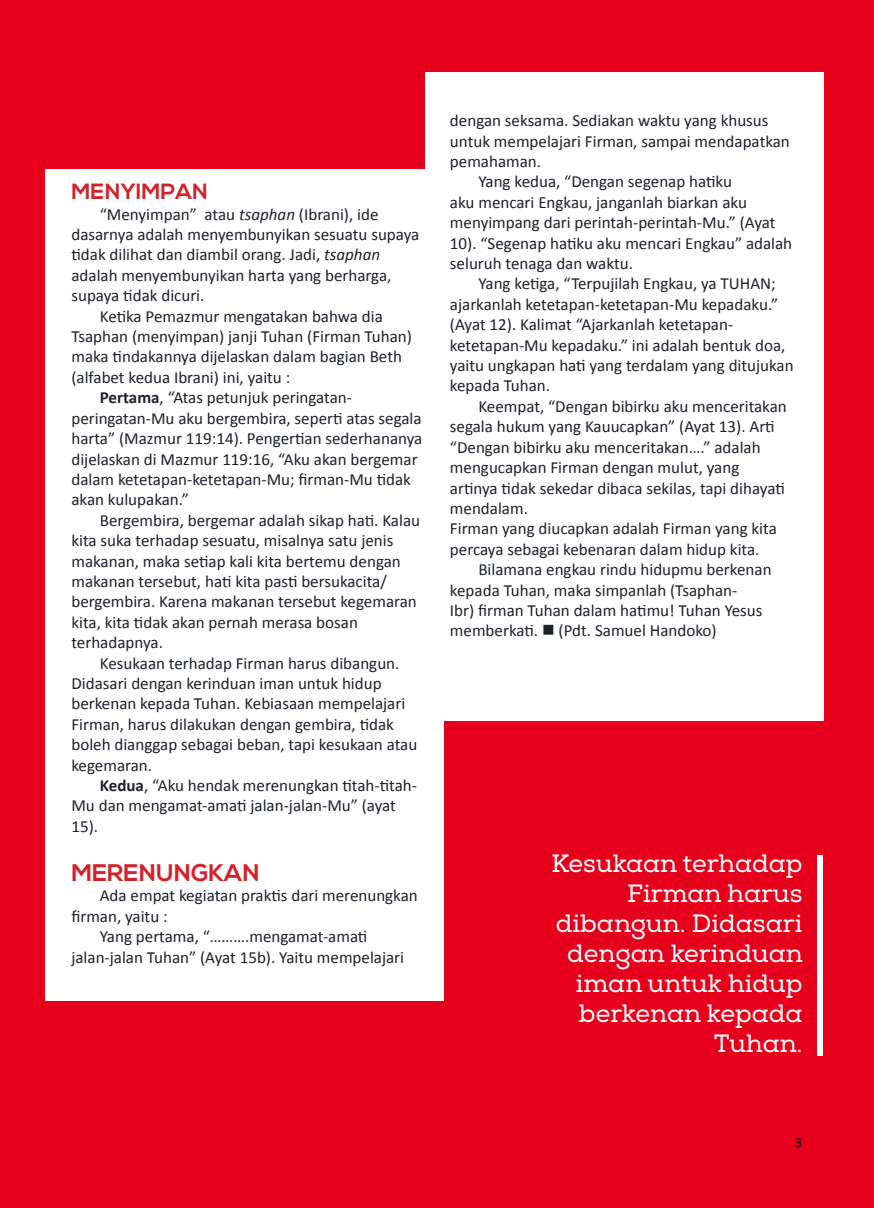
<style>
.page{position:relative;width:874px;height:1208px;background:#fff}
.page>*{position:absolute;margin:0;border:0;box-sizing:border-box;transform-origin:0 0}
.t1{font:25px/30px "Nexa Slab Regular FREE";color:#fff;text-align:right}
.t2{font:700 24px "Nexa";color:#d2232a}
.t3{font:700 22px "Nexa";color:#d2232a}
.t4{font:17px "Calibri";color:#1d2129}
.t5{font:14px "Calibri";color:#000}
.s1{font-style:italic}
.s2{font-weight:700}
</style>
<div class="page">
<div style="left:0;top:0;width:873px;height:1208px;background:#e6001c"></div>
<div style="left:425px;top:72px;width:397px;height:648px;background:#fff"></div>
<div style="left:45px;top:169px;width:398px;height:832px;background:#fff"></div>
<div style="left:817px;top:855px;width:5px;height:201px;background:#fff"></div>
<p class="t3" style="left:71px;top:179px;width:121px">MENYIMPAN</p>
<p class="t4" style="left:100px;top:203px;width:280px">“Menyimpan” atau <span class="s1">tsaphan</span> (Ibrani), ide</p>
<p class="t4" style="left:71px;top:224px;width:349px">dasarnya adalah menyembunyikan sesuatu supaya</p>
<p class="t4" style="left:71px;top:244px;width:310px">tidak dilihat dan diambil orang. Jadi, <span class="s1">tsaphan</span></p>
<p class="t4" style="left:71px;top:264px;width:321px">adalah menyembunyikan harta yang berharga,</p>
<p class="t4" style="left:71px;top:285px;width:134px">supaya tidak dicuri.</p>
<p class="t4" style="left:100px;top:305px;width:284px">Ketika Pemazmur mengatakan bahwa dia</p>
<p class="t4" style="left:71px;top:326px;width:342px">Tsaphan (menyimpan) janji Tuhan (Firman Tuhan)</p>
<p class="t4" style="left:71px;top:346px;width:332px">maka tindakannya dijelaskan dalam bagian Beth</p>
<p class="t4" style="left:71px;top:366px;width:220px">(alfabet kedua Ibrani) ini, yaitu :</p>
<p class="t4" style="left:100px;top:387px;width:254px"><span class="s2">Pertama</span>, “Atas petunjuk peringatan-</p>
<p class="t4" style="left:71px;top:407px;width:351px">peringatan-Mu aku bergembira, seperti atas segala</p>
<p class="t4" style="left:71px;top:428px;width:352px">harta” (Mazmur 119:14). Pengertian sederhananya</p>
<p class="t4" style="left:71px;top:448px;width:347px">dijelaskan di Mazmur 119:16, “Aku akan bergemar</p>
<p class="t4" style="left:71px;top:468px;width:341px">dalam ketetapan-ketetapan-Mu; firman-Mu tidak</p>
<p class="t4" style="left:71px;top:489px;width:119px">akan kulupakan.”</p>
<p class="t4" style="left:100px;top:509px;width:321px">Bergembira, bergemar adalah sikap hati. Kalau</p>
<p class="t4" style="left:71px;top:530px;width:323px">kita suka terhadap sesuatu, misalnya satu jenis</p>
<p class="t4" style="left:71px;top:550px;width:330px">makanan, maka setiap kali kita bertemu dengan</p>
<p class="t4" style="left:71px;top:570px;width:317px">makanan tersebut, hati kita pasti bersukacita/</p>
<p class="t4" style="left:71px;top:591px;width:347px">bergembira. Karena makanan tersebut kegemaran</p>
<p class="t4" style="left:71px;top:611px;width:288px">kita, kita tidak akan pernah merasa bosan</p>
<p class="t4" style="left:71px;top:632px;width:93px">terhadapnya.</p>
<p class="t4" style="left:100px;top:652px;width:301px">Kesukaan terhadap Firman harus dibangun.</p>
<p class="t4" style="left:71px;top:672px;width:311px">Didasari dengan kerinduan iman untuk hidup</p>
<p class="t4" style="left:71px;top:693px;width:335px">berkenan kepada Tuhan. Kebiasaan mempelajari</p>
<p class="t4" style="left:71px;top:713px;width:324px">Firman, harus dilakukan dengan gembira, tidak</p>
<p class="t4" style="left:71px;top:734px;width:347px">boleh dianggap sebagai beban, tapi kesukaan atau</p>
<p class="t4" style="left:71px;top:754px;width:82px">kegemaran.</p>
<p class="t4" style="left:100px;top:774px;width:318px"><span class="s2">Kedua</span>, “Aku hendak merenungkan titah-titah-</p>
<p class="t4" style="left:71px;top:795px;width:326px">Mu dan mengamat-amati jalan-jalan-Mu” (ayat</p>
<p class="t4" style="left:71px;top:815px;width:28px">15).</p>
<h2 class="t2" style="left:71px;top:859px;width:171px">MERENUNGKAN</h2>
<p class="t4" style="left:100px;top:885px;width:319px">Ada empat kegiatan praktis dari merenungkan</p>
<p class="t4" style="left:71px;top:905px;width:98px">firman, yaitu :</p>
<p class="t4" style="left:100px;top:926px;width:269px">Yang pertama, “……….mengamat-amati</p>
<p class="t4" style="left:71px;top:946px;width:334px">jalan-jalan Tuhan” (Ayat 15b). Yaitu mempelajari</p>
<p class="t4" style="left:450px;top:110px;width:320px">dengan seksama. Sediakan waktu yang khusus</p>
<p class="t4" style="left:450px;top:130px;width:341px">untuk mempelajari Firman, sampai mendapatkan</p>
<p class="t4" style="left:450px;top:151px;width:93px">pemahaman.</p>
<p class="t4" style="left:478px;top:171px;width:255px">Yang kedua, “Dengan segenap hatiku</p>
<p class="t4" style="left:450px;top:191px;width:298px">aku mencari Engkau, janganlah biarkan aku</p>
<p class="t4" style="left:450px;top:212px;width:327px">menyimpang dari perintah-perintah-Mu.” (Ayat</p>
<p class="t4" style="left:450px;top:232px;width:343px">10). “Segenap hatiku aku mencari Engkau” adalah</p>
<p class="t4" style="left:450px;top:253px;width:184px">seluruh tenaga dan waktu.</p>
<p class="t4" style="left:478px;top:273px;width:299px">Yang ketiga, “Terpujilah Engkau, ya TUHAN;</p>
<p class="t4" style="left:450px;top:293px;width:329px">ajarkanlah ketetapan-ketetapan-Mu kepadaku.”</p>
<p class="t4" style="left:450px;top:314px;width:284px">(Ayat 12). Kalimat “Ajarkanlah ketetapan-</p>
<p class="t4" style="left:450px;top:334px;width:337px">ketetapan-Mu kepadaku.” ini adalah bentuk doa,</p>
<p class="t4" style="left:450px;top:355px;width:345px">yaitu ungkapan hati yang terdalam yang ditujukan</p>
<p class="t4" style="left:450px;top:375px;width:102px">kepada Tuhan.</p>
<p class="t4" style="left:478px;top:395px;width:310px">Keempat, “Dengan bibirku aku menceritakan</p>
<p class="t4" style="left:450px;top:416px;width:326px">segala hukum yang Kauucapkan” (Ayat 13). Arti</p>
<p class="t4" style="left:450px;top:436px;width:312px">“Dengan bibirku aku menceritakan….” adalah</p>
<p class="t4" style="left:450px;top:457px;width:291px">mengucapkan Firman dengan mulut, yang</p>
<p class="t4" style="left:450px;top:477px;width:336px">artinya tidak sekedar dibaca sekilas, tapi dihayati</p>
<p class="t4" style="left:450px;top:497px;width:79px">mendalam.</p>
<p class="t4" style="left:450px;top:518px;width:328px">Firman yang diucapkan adalah Firman yang kita</p>
<p class="t4" style="left:450px;top:538px;width:311px">percaya sebagai kebenaran dalam hidup kita.</p>
<p class="t4" style="left:478px;top:559px;width:294px">Bilamana engkau rindu hidupmu berkenan</p>
<p class="t4" style="left:450px;top:579px;width:289px">kepada Tuhan, maka simpanlah (Tsaphan-</p>
<p class="t4" style="left:450px;top:599px;width:314px">Ibr) firman Tuhan dalam hatimu! Tuhan Yesus</p>
<p class="t4" style="left:450px;top:620px;width:268px">memberkati. ■ (Pdt. Samuel Handoko)</p>
<h1 class="t1" style="left:551px;top:849px;width:253px">Kesukaan terhadap<br>Firman harus dibangun. Didasari dengan kerinduan iman untuk hidup berkenan kepada<br>Tuhan.</h1>
<p class="t5" style="left:794px;top:1133px;width:9px">3</p>
</div>
